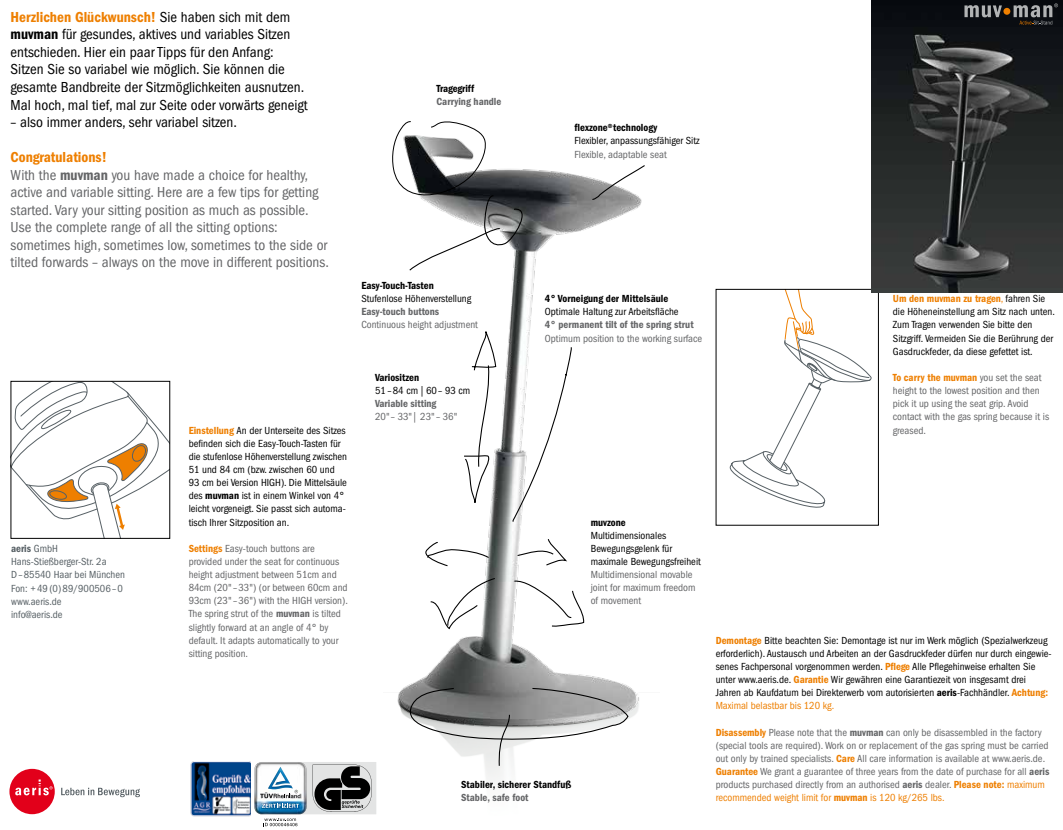
<style>
.page{position:relative;width:1063px;height:830px;background:#fff}
.page>*{position:absolute;margin:0;border:0;box-sizing:border-box;transform-origin:0 0}
.t1{font:condensed 15px/17.5px "Franklin Gothic";color:#646567}
.t2{font:condensed 15px/17.5px "Franklin Gothic";color:#000}
.t3{font:condensed 10.62px/13.1px "Franklin Gothic";color:#000}
.t4{font:condensed 10.62px/13.1px "Franklin Gothic";color:#646567}
.t5{font:600 condensed 10.62px "Franklin Gothic";color:#000}
.t6{font:condensed 10.62px/13.1px "Franklin Gothic";color:#576065}
.t7{font:600 condensed 10.62px "Franklin Gothic";color:#646567}
.t8{font:600 condensed 10.62px "Franklin Gothic";letter-spacing:-.02em;color:#000}
.s1{font-weight:600;color:#ee7f00}
.s2{font-weight:600}
.s3{color:#ee7f00}
</style>
<div class="page">
<img style="left:190px;top:761px;width:61px;height:55px">
<svg style="left:13px;top:383px;width:155px;height:153px"></svg>
<svg style="left:730px;top:291px;width:141px;height:216px"></svg>
<div style="left:716px;top:289px;width:163px;height:236px;border:1px solid #000"></div>
<img style="left:419px;top:169px;width:223px;height:511px">
<img style="left:397px;top:680px;width:242px;height:101px">
<svg style="left:591px;top:165px;width:54px;height:36px"></svg>
<svg style="left:512px;top:346px;width:60px;height:176px"></svg>
<svg style="left:392px;top:121px;width:141px;height:150px"></svg>
<svg style="left:463px;top:309px;width:34px;height:204px"></svg>
<svg style="left:424px;top:541px;width:66px;height:25px"></svg>
<svg style="left:430px;top:577px;width:66px;height:52px"></svg>
<svg style="left:513px;top:580px;width:72px;height:46px"></svg>
<svg style="left:516px;top:537px;width:53px;height:29px"></svg>
<svg style="left:404px;top:687px;width:225px;height:79px"></svg>
<img style="left:872px;top:0;width:191px;height:292px">
<svg style="left:61px;top:787px;width:79px;height:9px"></svg>
<div style="left:9px;top:768px;width:46px;height:45px;background:#e2001a;border-radius:50%"></div>
<svg style="left:15px;top:779px;width:38px;height:16px"></svg>
<svg style="left:254px;top:762px;width:122px;height:63px"></svg>
<svg style="left:964px;top:5px;width:38px;height:12px"></svg>
<div style="left:1003px;top:8px;width:7px;height:7px;background:#ee7f00;border-radius:50%"></div>
<svg style="left:1014px;top:3px;width:44px;height:22px"></svg>
<p class="t2" style="left:11px;top:8px;width:299px"><span class="s1">Herzlichen Glückwunsch!</span> Sie haben sich mit dem <span class="s2">muvman</span> für gesundes, aktives und variables Sitzen entschieden. Hier ein paar Tipps für den Anfang:<br>Sitzen Sie so variabel wie möglich. Sie können die gesamte Bandbreite der Sitzmöglichkeiten ausnutzen.<br>Mal hoch, mal tief, mal zur Seite oder vorwärts geneigt</p>
<h1 class="t2" style="left:11px;top:113px;width:228px">– also immer anders, sehr variabel sitzen.</h1>
<p class="t1" style="left:11px;top:148px;width:320px"><span class="s1">Congratulations!<br></span>With the <span class="s2">muvman</span> you have made a choice for healthy, active and variable sitting. Here are a few tips for getting started. Vary your sitting position as much as possible.<br>Use the complete range of all the sitting options: sometimes high, sometimes low, sometimes to the side or tilted forwards – always on the move in different positions.</p>
<p class="t8" style="left:437px;top:82px;width:39px">Tragegriff</p>
<p class="t7" style="left:437px;top:95px;width:66px">Carrying handle</p>
<p class="t5" style="left:361px;top:279px;width:74px">Easy-Touch-Tasten</p>
<p class="t3" style="left:361px;top:292px;width:111px">Stufenlose Höhenverstellung</p>
<p class="t7" style="left:361px;top:305px;width:79px">Easy-touch buttons</p>
<p class="t4" style="left:361px;top:318px;width:118px">Continuous height adjustment</p>
<p class="t5" style="left:375px;top:371px;width:46px">Variositzen</p>
<p class="t3" style="left:375px;top:384px;width:97px">51–84 cm|60– 93 cm</p>
<p class="t7" style="left:375px;top:397px;width:63px">Variable sitting</p>
<p class="t4" style="left:375px;top:410px;width:84px">20"– 33"| 23"– 36"</p>
<p class="t5" style="left:575px;top:122px;width:84px">flexzone®technology</p>
<p class="t3" style="left:575px;top:134px;width:126px">Flexibler, anpassungsfähiger Sitz</p>
<p class="t4" style="left:575px;top:147px;width:94px">Flexible, adaptable seat</p>
<p class="t5" style="left:545px;top:292px;width:125px">4° Vorneigung der Mittelsäule</p>
<p class="t3" style="left:545px;top:305px;width:135px">Optimale Haltung zur Arbeitsfläche</p>
<p class="t7" style="left:545px;top:319px;width:150px">4° permanent tilt of the spring strut</p>
<p class="t4" style="left:545px;top:331px;width:159px">Optimum position to the working surface</p>
<p class="t3" style="left:893px;top:292px;width:164px"><span class="s1">Um den muvman zu tragen</span><span class="s3">,</span> fahren Sie die Höheneinstellung am Sitz nach unten.<br>Zum Tragen verwenden Sie bitte den Sitzgriff. Vermeiden Sie die Berührung der Gasdruckfeder, da diese gefettet ist.</p>
<p class="t4" style="left:893px;top:371px;width:158px"><span class="s1">To carry the muvman</span> you set the seat height to the lowest position and then pick it up using the seat grip. Avoid contact with the gas spring because it is</p>
<p class="t6" style="left:11px;top:542px;width:115px"><span class="s2">aeris</span> GmbH<br>Hans-Stießberger-Str. 2a<br>D–85540 Haar bei München<br>Fon: +49(0)89/900506–0 www.aeris.de<br>info@aeris.de</p>
<p class="t3" style="left:189px;top:423px;width:159px"><span class="s1">Einstellung</span> An der Unterseite des Sitzes</p>
<p class="t4" style="left:893px;top:423px;width:35px">greased.</p>
<p class="t3" style="left:189px;top:436px;width:160px">befinden sich die Easy-Touch-Tasten für die stufenlose Höhenverstellung zwischen 51 und 84 cm (bzw. zwischen 60 und 93 cm bei Version HIGH). Die Mittelsäule des <span class="s2">muvman</span> ist in einem Winkel von 4° leicht vorgeneigt. Sie passt sich automa&shy;tisch Ihrer Sitzposition an.</p>
<p class="t4" style="left:189px;top:541px;width:161px"><span class="s1">Settings</span> Easy-touch buttons are provided under the seat for continuous height adjustment between 51cm and 84cm (20"–33") (or between 60cm and 93cm (23"–36") with the HIGH version).<br>The spring strut of the <span class="s2">muvman</span> is tilted slightly forward at an angle of 4° by default. It adapts automatically to your sitting position.</p>
<p class="t5" style="left:591px;top:515px;width:36px">muvzone</p>
<p class="t3" style="left:591px;top:528px;width:112px">Multidimensionales<br>Bewegungsgelenk für maximale Bewegungsfreiheit</p>
<p class="t4" style="left:591px;top:568px;width:106px">Multidimensional movable joint for maximum freedom of movement</p>
<p class="t3" style="left:716px;top:633px;width:337px"><span class="s1">Demontage</span> Bitte beachten Sie: Demontage ist nur im Werk möglich (Spezialwerkzeug erforderlich). Austausch und Arbeiten an der Gasdruckfeder dürfen nur durch eingewie&shy;senes Fachpersonal vorgenommen werden. <span class="s1">Pflege</span> Alle Pflegehinweise erhalten Sie unter www.aeris.de. <span class="s1">Garantie</span> Wir gewähren eine Garantiezeit von insgesamt drei Jahren ab Kaufdatum bei Direkterwerb vom autorisierten <span class="s2">aeris</span>-Fachhändler. <span class="s1">Achtung:<br></span><span class="s3">Maximal belastbar bis 120 kg.</span></p>
<p class="t4" style="left:716px;top:725px;width:335px"><span class="s1">Disassembly</span> Please note that the <span class="s2">muvman</span> can only be disassembled in the factory (special tools are required). Work on or replacement of the gas spring must be carried out only by trained specialists. <span class="s1">Care</span> All care information is available at www.aeris.de.<br><span class="s1">Guarantee</span> We grant a guarantee of three years from the date of purchase for all <span class="s2">aeris </span>products purchased directly from an authorised <span class="s2">aeris</span> dealer. <span class="s1">Please note:</span> <span class="s3">maximum recommended weight limit for</span> <span class="s1">muvman</span> <span class="s3">is 120 kg/265 lbs.</span></p>
<p class="t5" style="left:461px;top:778px;width:112px">Stabiler, sicherer Standfuß</p>
<p class="t7" style="left:461px;top:791px;width:69px">Stable, safe foot</p>
</div>
